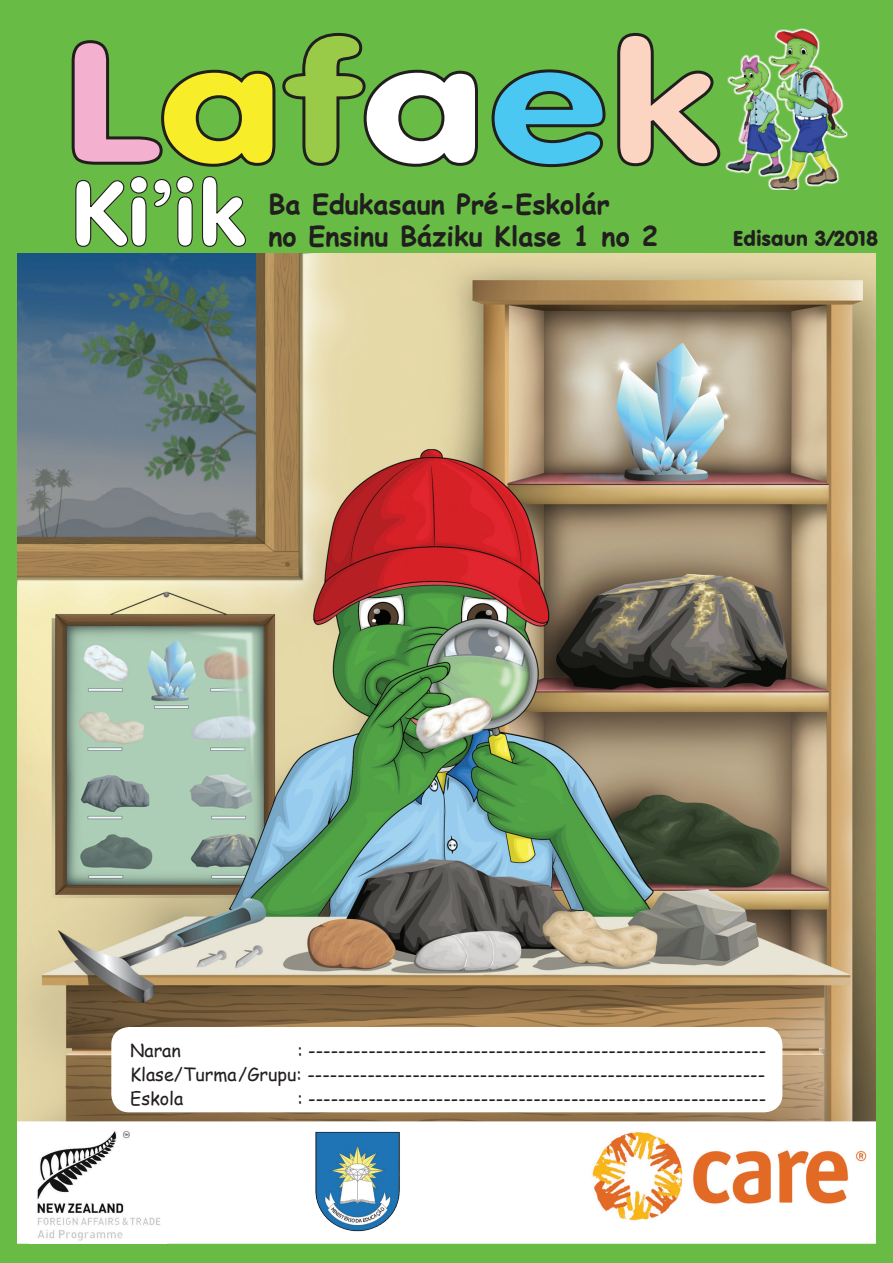
<style>
.page{position:relative;width:893px;height:1263px;background:#fff}
.page>*{position:absolute;margin:0;border:0;box-sizing:border-box;transform-origin:0 0}
.t1{font:168.75px "VAG Rounded BT";color:#f4b0cf;scale:1.26 1}
.t2{font:90.3px "VAG Rounded BT";color:#fff}
.t3{font:700 27px/32.4px "Comic Sans MS";color:#211e1e}
.t4{font:21px "VAG Rounded BT";color:#211e1e}
.Introdu_LK{font:18px "Comic Sans MS";color:#231f20}
.t5{font:18px "VAG Rounded BT";color:#211e1e}
.s1{color:#f7ee29}
.s2{color:#9acb48}
.s3{color:#ec1e90}
.s4{color:#4ac8f1}
.s5{color:#fcd4c2}
</style>
<div class="page">
<div style="left:0;top:0;width:893px;height:255px;background:#68bc45"></div>
<div style="left:0;top:1246px;width:893px;height:17px;background:#68bc45"></div>
<div style="left:876px;top:0;width:17px;height:1263px;background:#68bc45"></div>
<div style="left:0;top:0;width:17px;height:1263px;background:#68bc45"></div>
<svg style="left:71px;top:33px;width:407px;height:134px"></svg>
<svg style="left:491px;top:69px;width:115px;height:99px"></svg>
<svg style="left:617px;top:33px;width:104px;height:134px"></svg>
<svg style="left:75px;top:176px;width:119px;height:71px"></svg>
<svg style="left:202px;top:176px;width:44px;height:71px"></svg>
<img style="left:17px;top:253px;width:859px;height:868px">
<div style="left:17px;top:1121px;width:859px;height:123px;background:#fff;border:3px solid #fff"></div>
<img style="left:30px;top:1131px;width:137px;height:113px">
<img style="left:315px;top:1131px;width:85px;height:101px">
<img style="left:592px;top:1132px;width:275px;height:89px">
<img style="left:726px;top:28px;width:121px;height:161px">
<div style="left:111px;top:1027px;width:671px;height:85px;background:#fff;border-radius:18px"></div>
<p class="t1" style="left:60px;top:-4px;width:523px">L<span class="s1">a</span><span class="s2">f</span><span class="s3">a</span><span class="s4">e</span><span class="s5">k</span></p>
<p class="t2" style="left:70px;top:156px;width:176px">Ki’ik</p>
<p class="t3" style="left:268px;top:187px;width:391px">Ba Edukasaun Pré-Eskolár<br>no Ensinu Báziku Klase 1 no 2</p>
<p class="t4" style="left:733px;top:225px;width:146px">Edisaun 3/2018</p>
<p class="t5" style="left:724px;top:228px;width:125px">Edisaun 2/2018</p>
<p class="Introdu_LK" style="left:130px;top:1037px;width:52px">Naran</p>
<p class="Introdu_LK" style="left:297px;top:1037px;width:470px">: -------------------------------------------------------------</p>
<p class="Introdu_LK" style="left:130px;top:1061px;width:637px">Klase/Turma/Grupu: -------------------------------------------------------------</p>
<p class="Introdu_LK" style="left:130px;top:1085px;width:55px">Eskola</p>
<p class="Introdu_LK" style="left:297px;top:1085px;width:470px">: -------------------------------------------------------------</p>
</div>
